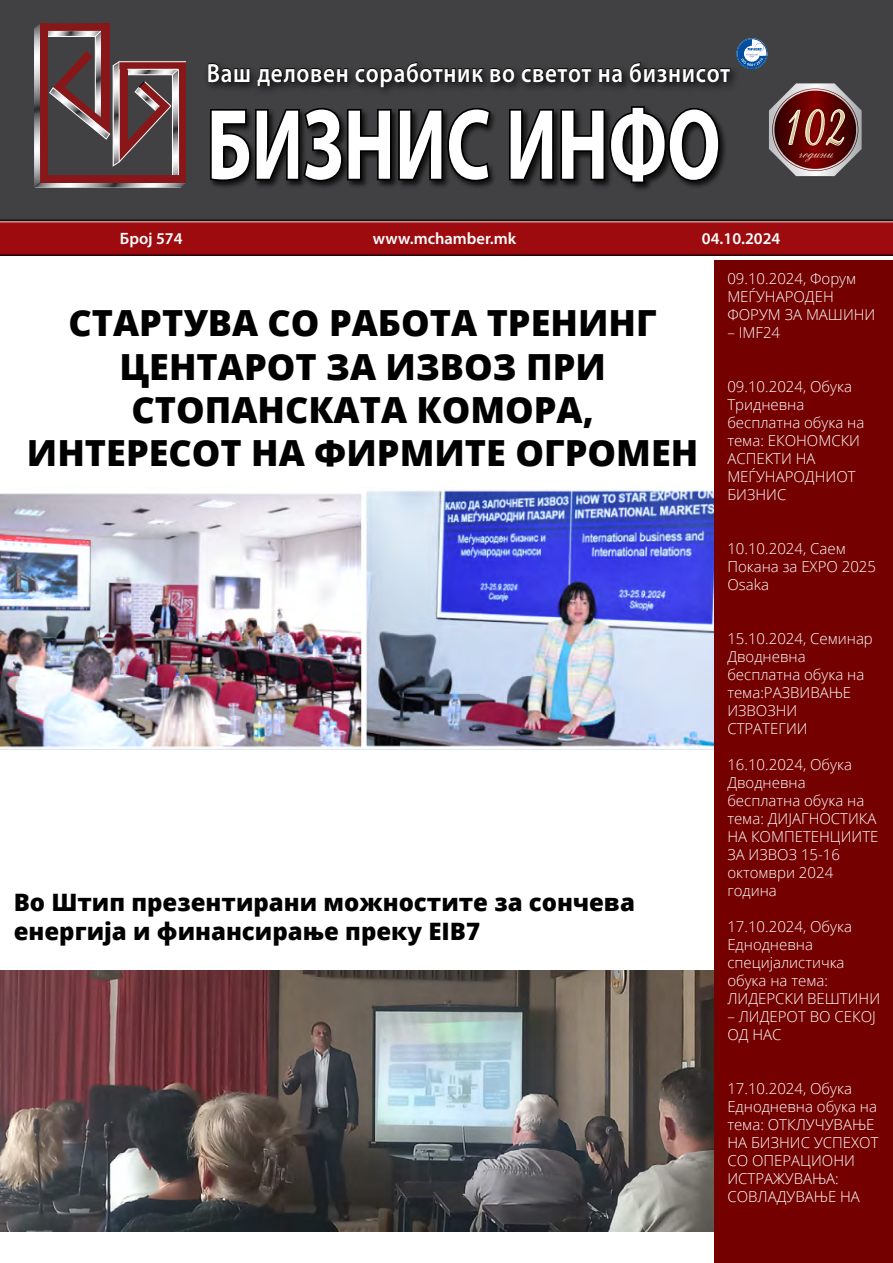
<style>
.page{position:relative;width:893px;height:1263px;background:#fff}
.page>*{position:absolute;margin:0;border:0;box-sizing:border-box;transform-origin:0 0}
.t1{font:700 100.95px "Myriad Pro";color:#fff;scale:.74 1}
.t2{font:60px "Amaze Normal";color:#d4c894;scale:.8 1}
.t3{font:800 36px/43.2px "Open Sans";color:#000;text-align:center}
.t4{font:600 26.4px "Myriad Pro";letter-spacing:.03em;color:#fff;scale:.88 1}
.t5{font:800 24px/28.8px "Open Sans";color:#000}
.t6{font:600 16.5px "Myriad Pro";color:#fff}
.t7{font:16.2px "Makedonsko Rakopisno Italik";color:#f7f9e3}
.t8{font:300 15px/18px "Open Sans";color:#fff}
</style>
<div class="page">
<div style="left:0;top:0;width:893px;height:221px;background:#414042"></div>
<div style="left:40px;top:23px;width:62px;height:8px;background:#881719"></div>
<div style="left:101px;top:23px;width:9px;height:111px;background:#881719"></div>
<img style="left:34px;top:24px;width:6px;height:6px">
<svg style="left:34px;top:30px;width:152px;height:158px"></svg>
<div style="left:209px;top:104px;width:519px;height:88px;background:#000;opacity:.75"></div>
<svg style="left:209px;top:106px;width:283px;height:77px"></svg>
<svg style="left:507px;top:104px;width:214px;height:81px"></svg>
<div style="left:203px;top:59px;width:537px;height:39px;background:#000;opacity:.86"></div>
<svg style="left:208px;top:63px;width:42px;height:20px"></svg>
<svg style="left:257px;top:68px;width:91px;height:18px;background:#1e1d1e"></svg>
<svg style="left:355px;top:62px;width:129px;height:26px"></svg>
<svg style="left:490px;top:68px;width:25px;height:15px"></svg>
<svg style="left:521px;top:68px;width:71px;height:15px"></svg>
<svg style="left:599px;top:68px;width:23px;height:15px"></svg>
<svg style="left:630px;top:62px;width:101px;height:21px"></svg>
<div style="left:0;top:219px;width:893px;height:37px;background:#272728"></div>
<div style="left:0;top:220px;width:893px;height:38px;background:#000;opacity:.75"></div>
<img style="left:769px;top:83px;width:93px;height:93px">
<img style="left:772px;top:89px;width:86px;height:82px">
<svg style="left:788px;top:109px;width:57px;height:37px;background:#812e2a"></svg>
<svg style="left:736px;top:38px;width:31px;height:31px"></svg>
<svg style="left:737px;top:39px;width:29px;height:29px"></svg>
<svg style="left:741px;top:38px;width:26px;height:28px"></svg>
<div style="left:737px;top:39px;width:30px;height:30px;border:1px solid #014e9f;border-radius:50%"></div>
<img style="left:0;top:487px;width:715px;height:262px">
<img style="left:0;top:970px;width:715px;height:261px">
<div style="left:715px;top:260px;width:178px;height:1003px;background:#740000"></div>
<h3 class="t4" style="left:207px;top:56px;width:596px">Ваш деловен соработник во светот на бизнисот</h3>
<h1 class="t1" style="left:207px;top:79px;width:696px">БИЗНИС ИНФО</h1>
<h2 class="t2" style="left:783px;top:86px;width:82px">102</h2>
<p class="t7" style="left:799px;top:146px;width:36px">godini</p>
<p class="t6" style="left:120px;top:228px;width:64px">Број 574</p>
<p class="t6" style="left:373px;top:228px;width:145px">www.mchamber.mk</p>
<p class="t6" style="left:702px;top:228px;width:80px">04.10.2024</p>
<h3 class="t3" style="left:27px;top:300px;width:673px">СТАРТУВА СО РАБОТА ТРЕНИНГ<br>ЦЕНТАРОТ ЗА ИЗВОЗ ПРИ<br>СТОПАНСКАТА КОМОРА,<br>ИНТЕРЕСОТ НА ФИРМИТЕ ОГРОМЕН</h3>
<h3 class="t5" style="left:14px;top:887px;width:623px">Во Штип презентирани можностите за сончева енергија и финансирање преку EIB7</h3>
<p class="t8" style="left:727px;top:269px;width:150px">09.10.2024, Форум<br>МЕЃУНАРОДЕН<br>ФОРУМ ЗА МАШИНИ</p>
<p class="t8" style="left:727px;top:323px;width:54px">– IMF24</p>
<p class="t8" style="left:727px;top:377px;width:138px">09.10.2024, Обука<br>Тридневна бесплатна обука на тема: ЕКОНОМСКИ<br>АСПЕКТИ НА<br>МЕЃУНАРОДНИОТ<br>БИЗНИС</p>
<p class="t8" style="left:727px;top:539px;width:150px">10.10.2024, Саем<br>Покана за EXPO 2025<br>Osaka</p>
<p class="t8" style="left:727px;top:629px;width:147px">15.10.2024, Семинар<br>Дводневна бесплатна обука на тема:РАЗВИВАЊЕ<br>ИЗВОЗНИ<br>СТРАТЕГИИ</p>
<p class="t8" style="left:727px;top:755px;width:153px">16.10.2024, Обука<br>Дводневна бесплатна обука на тема: ДИЈАГНОСТИКА<br>НА КОМПЕТЕНЦИИТЕ<br>ЗА ИЗВОЗ 15-16 октомври 2024 година</p>
<p class="t8" style="left:727px;top:917px;width:154px">17.10.2024, Обука<br>Еднодневна специјалистичка обука на тема:<br>ЛИДЕРСКИ ВЕШТИНИ</p>
<p class="t8" style="left:727px;top:1007px;width:150px">– ЛИДЕРОТ ВО СЕКОЈ<br>ОД НАС</p>
<p class="t8" style="left:727px;top:1079px;width:153px">17.10.2024, Обука<br>Еднодневна обука на тема: ОТКЛУЧУВАЊЕ<br>НА БИЗНИС УСПЕХОТ<br>СО ОПЕРАЦИОНИ<br>ИСТРАЖУВАЊА:<br>СОВЛАДУВАЊЕ НА</p>
</div>
